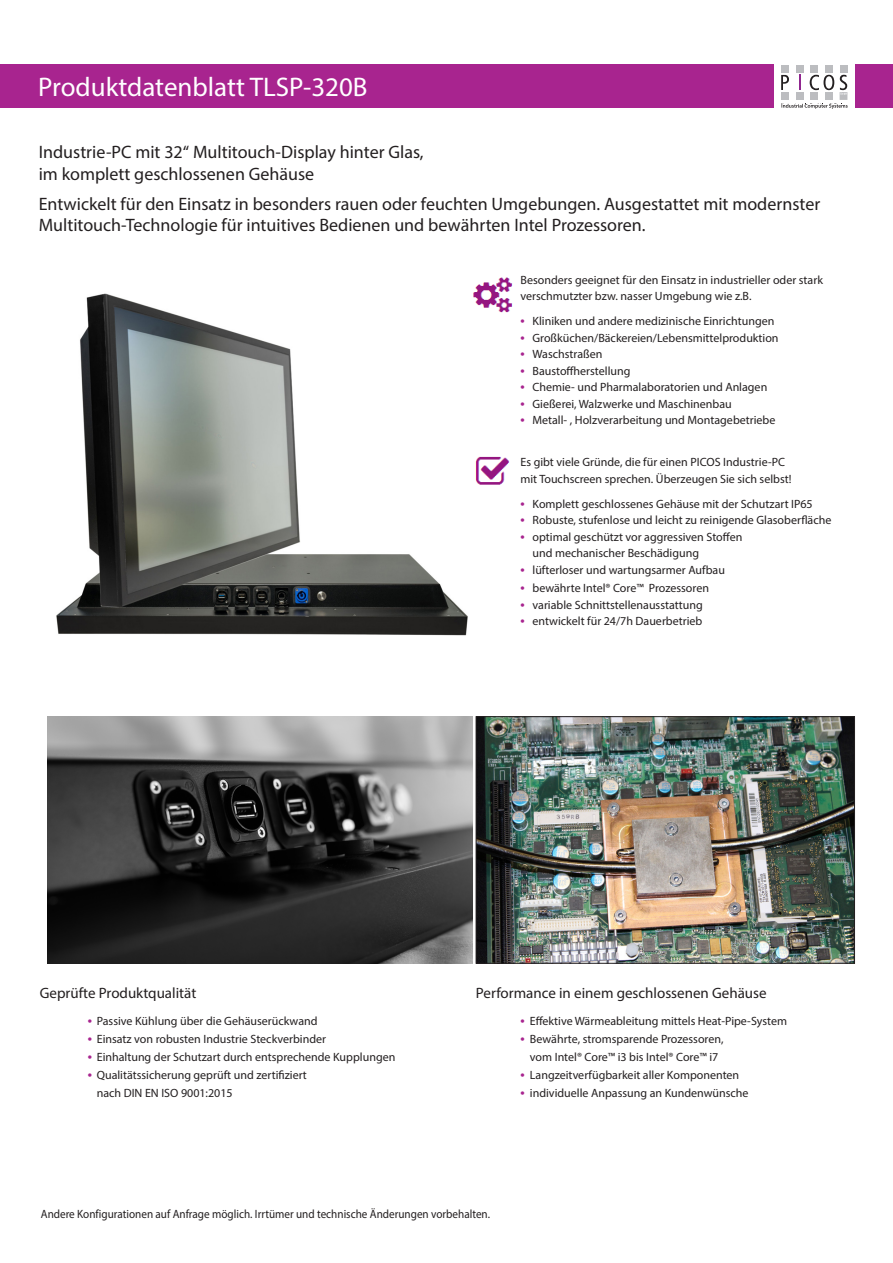
<style>
.page{position:relative;width:893px;height:1263px;background:#fff}
.page>*{position:absolute;margin:0;border:0;box-sizing:border-box;transform-origin:0 0}
.t1{font:27px "Myriad Pro";color:#fff}
.t2{font:18px/21.6px "Myriad Pro";color:#231f20}
.t3{font:15px "Myriad Pro";color:#231f20}
.t4{font:12px/16.5px "Myriad Pro";color:#231f20}
.t5{font:12px "Myriad Pro";color:#231f20;scale:.93 1}
.s1{font-family:"Calis MT Bol";color:#a8248f}
</style>
<div class="page">
<div style="left:0;top:65px;width:893px;height:43px;background:#a8248f"></div>
<img style="left:475px;top:456px;width:35px;height:29px">
<img style="left:473px;top:277px;width:40px;height:36px">
<img style="left:478px;top:718px;width:375px;height:243px">
<div style="left:476px;top:716px;width:379px;height:247px;border:1px solid #231f20"></div>
<div style="left:774px;top:61px;width:81px;height:52px;background:#fff"></div>
<div style="left:825px;top:65px;width:8px;height:8px;background:#bcbdc0"></div>
<div style="left:781px;top:65px;width:8px;height:8px;background:#bcbdc0"></div>
<div style="left:796px;top:65px;width:8px;height:8px;background:#bcbdc0"></div>
<div style="left:810px;top:65px;width:8px;height:8px;background:#bcbdc0"></div>
<div style="left:840px;top:65px;width:7px;height:8px;background:#bcbdc0"></div>
<svg style="left:781px;top:75px;width:67px;height:34px"></svg>
<img style="left:56px;top:293px;width:412px;height:343px">
<img style="left:48px;top:716px;width:425px;height:247px">
<p class="t1" style="left:38px;top:71px;width:331px">Produktdatenblatt TLSP-320B</p>
<p class="t2" style="left:39px;top:141px;width:386px">Industrie-PC mit 32“ Multitouch-Display hinter Glas, im komplett geschlossenen Gehäuse</p>
<p class="t2" style="left:39px;top:193px;width:783px">Entwickelt für den Einsatz in besonders rauen oder feuchten Umgebungen. Ausgestattet mit modernster<br>Multitouch-Technologie für intuitives Bedienen und bewährten Intel Prozessoren.</p>
<p class="t4" style="left:520px;top:271px;width:304px">Besonders geeignet für den Einsatz in industrieller oder stark verschmutzter bzw. nasser Umgebung wie z.B.</p>
<p class="t4" style="left:520px;top:313px;width:255px"><span class="s1">•</span> Kliniken und andere medizinische Einrichtungen</p>
<p class="t4" style="left:520px;top:329px;width:260px"><span class="s1">•</span> Großküchen/Bäckereien/Lebensmittelproduktion</p>
<p class="t4" style="left:520px;top:346px;width:83px"><span class="s1">•</span> Waschstraßen</p>
<p class="t4" style="left:520px;top:362px;width:112px"><span class="s1">•</span> Baustoffherstellung</p>
<p class="t4" style="left:520px;top:379px;width:248px"><span class="s1">•</span> Chemie- und Pharmalaboratorien und Anlagen</p>
<p class="t4" style="left:520px;top:395px;width:213px"><span class="s1">•</span> Gießerei, Walzwerke und Maschinenbau</p>
<p class="t4" style="left:520px;top:412px;width:256px"><span class="s1">•</span> Metall- , Holzverarbeitung und Montagebetriebe</p>
<p class="t4" style="left:520px;top:454px;width:273px">Es gibt viele Gründe, die für einen PICOS Industrie-PC mit Touchscreen sprechen. Überzeugen Sie sich selbst!</p>
<p class="t4" style="left:520px;top:495px;width:294px"><span class="s1">•</span> Komplett geschlossenes Gehäuse mit der Schutzart IP65</p>
<p class="t4" style="left:520px;top:512px;width:312px"><span class="s1">•</span> Robuste, stufenlose und leicht zu reinigende Glasoberfläche</p>
<p class="t4" style="left:532px;top:528px;width:211px;text-indent:-12px"><span class="s1">•</span> optimal geschützt vor aggressiven Stoffen und mechanischer Beschädigung</p>
<p class="t4" style="left:520px;top:561px;width:206px"><span class="s1">•</span> lüfterloser und wartungsarmer Aufbau</p>
<p class="t4" style="left:520px;top:579px;width:190px"><span class="s1">•</span> bewährte Intel® Core™ Prozessoren</p>
<p class="t4" style="left:520px;top:596px;width:184px"><span class="s1">•</span> variable Schnittstellenausstattung</p>
<p class="t4" style="left:520px;top:612px;width:183px"><span class="s1">•</span> entwickelt für 24/7h Dauerbetrieb</p>
<p class="t3" style="left:40px;top:984px;width:158px">Geprüfte Produktqualität</p>
<p class="t4" style="left:88px;top:1012px;width:231px"><span class="s1">•</span> Passive Kühlung über die Gehäuserückwand</p>
<p class="t4" style="left:88px;top:1030px;width:240px"><span class="s1">•</span> Einsatz von robusten Industrie Steckverbinder</p>
<p class="t4" style="left:88px;top:1048px;width:309px"><span class="s1">•</span> Einhaltung der Schutzart durch entsprechende Kupplungen</p>
<p class="t4" style="left:97px;top:1065px;width:212px;line-height:18px;text-indent:-9px"><span class="s1">•</span> Qualitätssicherung geprüft und zertifiziert nach DIN EN ISO 9001:2015</p>
<p class="t3" style="left:476px;top:984px;width:292px">Performance in einem geschlossenen Gehäuse</p>
<p class="t4" style="left:520px;top:1012px;width:268px"><span class="s1">•</span> Effektive Wärmeableitung mittels Heat-Pipe-System</p>
<p class="t4" style="left:520px;top:1029px;width:205px;line-height:18px;text-align:center"><span class="s1">•</span> Bewährte, stromsparende Prozessoren, vom Intel® Core™ i3 bis Intel® Core™ i7</p>
<p class="t4" style="left:520px;top:1066px;width:220px"><span class="s1">•</span> Langzeitverfügbarkeit aller Komponenten</p>
<p class="t4" style="left:520px;top:1084px;width:230px"><span class="s1">•</span> individuelle Anpassung an Kundenwünsche</p>
<p class="t5" style="left:41px;top:1207px;width:485px">Andere Konfigurationen auf Anfrage möglich. Irrtümer und technische Änderungen vorbehalten.</p>
</div>
